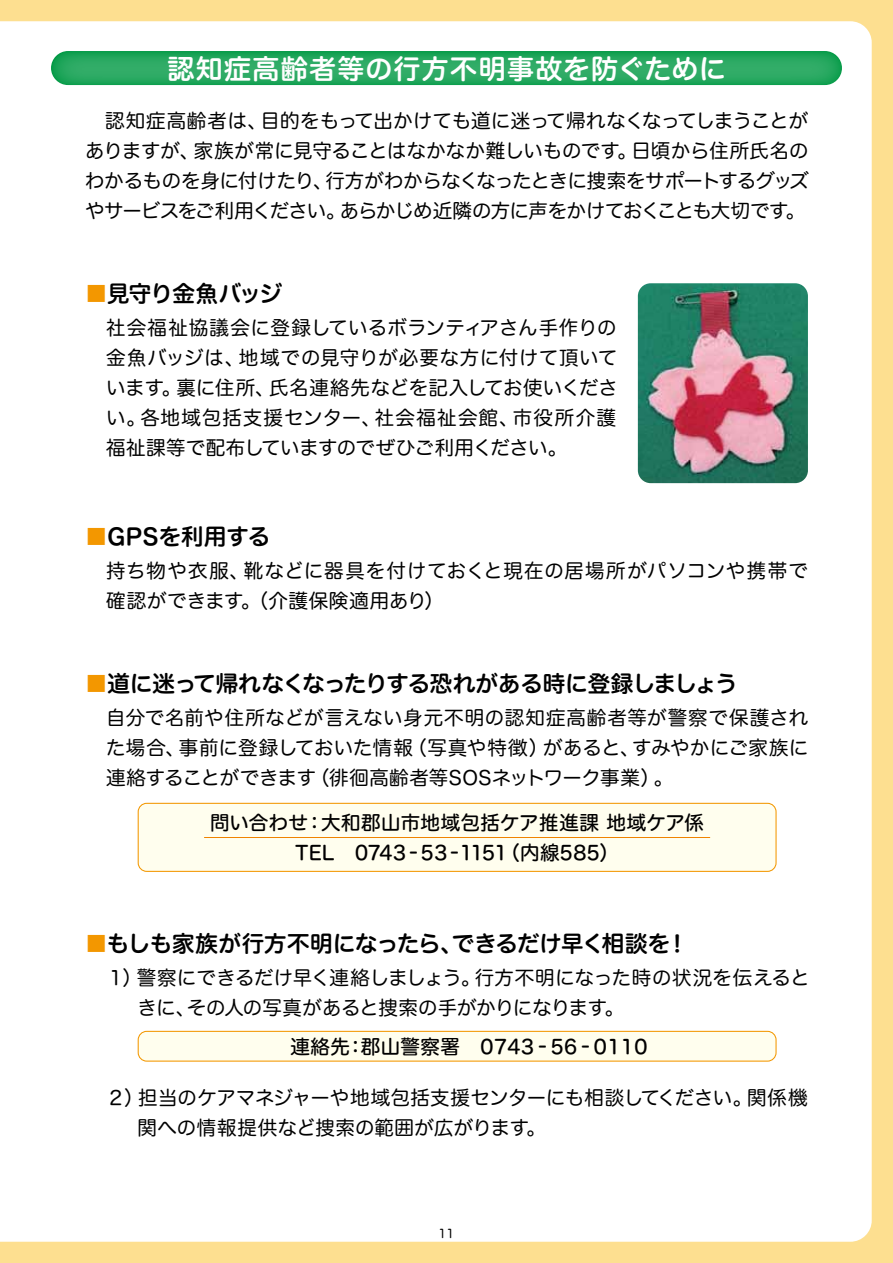
<style>
.page{position:relative;width:893px;height:1263px;background:#fddf90}
.page>*{position:absolute;margin:0;border:0;box-sizing:border-box;transform-origin:0 0}
.t1{font:27px "Hira Maru Std N W6";letter-spacing:.05em;color:#fff}
.t2{font:22.5px "Hira Maru Std N W6";letter-spacing:-.01em;color:#000}
.t3{font:22.5px "Hira Maru Std N W6";letter-spacing:-.03em;color:#000}
.t4{font:22.5px "Hira Maru Std N W6";letter-spacing:.01em;color:#000}
.t5{font:19.5px/30px "Hira Maru Std N W4";color:#000;text-align:justify}
.t6{font:19.5px/30px "Hira Maru Std N W5";letter-spacing:.02em;color:#000;text-align:center}
.t7{font:19.5px/30px "Hira Maru Std N W4";letter-spacing:.04em;color:#000}
.t8{font:12px "Hira Maru Std N W4";color:#000}
.s1{color:#f39700}
</style>
<div class="page">
<div style="left:0;top:21px;width:872px;height:1221px;background:#fff"></div>
<div style="left:138px;top:803px;width:638px;height:68px;background:#fffeee;border-radius:9px"></div>
<div style="left:138px;top:803px;width:639px;height:69px;border:1px solid #f39700;border-radius:9px"></div>
<div style="left:138px;top:1031px;width:638px;height:30px;background:#fffeee;border-radius:9px"></div>
<div style="left:138px;top:1031px;width:639px;height:31px;border:1px solid #f39700;border-radius:9px"></div>
<hr style="left:204px;top:837px;width:506px;height:1px;background:#f08300">
<svg style="left:51px;top:51px;width:791px;height:34px;background:#25a75e"></svg>
<img style="left:638px;top:283px;width:170px;height:200px">
<h1 class="t1" style="left:167px;top:48px;width:560px">認知症高齢者等の行方不明事故を防ぐために</h1>
<p class="t5" style="left:85px;top:105px;width:725px;text-indent:20px">認知症高齢者は、目的をもって出かけても道に迷って帰れなくなってしまうことがありますが、家族が常に見守ることはなかなか難しいものです。日頃から住所氏名のわかるものを身に付けたり、行方がわからなくなったときに捜索をサポートするグッズやサービスをご利用ください。あらかじめ近隣の方に声をかけておくことも大切です。</p>
<p class="t3" style="left:85px;top:276px;width:199px"><span class="s1">■</span>見守り金魚バッジ</p>
<p class="t5" style="left:106px;top:313px;width:513px">社会福祉協議会に登録しているボランティアさん手作りの金魚バッジは、地域での見守りが必要な方に付けて頂いています。裏に住所、氏名連絡先などを記入してお使いください。各地域包括支援センター、社会福祉会館、市役所介護福祉課等で配布していますのでぜひご利用ください。</p>
<p class="t4" style="left:85px;top:520px;width:187px"><span class="s1">■</span>GPSを利用する</p>
<p class="t7" style="left:106px;top:556px;width:703px">持ち物や衣服、靴などに器具を付けておくと現在の居場所がパソコンや携帯で確認ができます。（介護保険適用あり）</p>
<p class="t2" style="left:85px;top:667px;width:654px"><span class="s1">■</span>道に迷って帰れなくなったりする恐れがある時に登録しましょう</p>
<p class="t5" style="left:106px;top:703px;width:704px">自分で名前や住所などが言えない身元不明の認知症高齢者等が警察で保護された場合、事前に登録しておいた情報（写真や特徴）があると、すみやかにご家族に連絡することができます（徘徊高齢者等SOSネットワーク事業）。</p>
<p class="t6" style="left:210px;top:808px;width:495px">問い合わせ：大和郡山市地域包括ケア推進課 地域ケア係<br>TEL　0743‐53‐1151（内線585）</p>
<p class="t2" style="left:85px;top:926px;width:605px"><span class="s1">■</span>もしも家族が行方不明になったら、できるだけ早く相談を！</p>
<p class="t5" style="left:138px;top:962px;width:674px;text-indent:-31px">１）警察にできるだけ早く連絡しましょう。行方不明になった時の状況を伝えるときに、その人の写真があると捜索の手がかりになります。</p>
<p class="t6" style="left:291px;top:1032px;width:358px">連絡先：郡山警察署　0743‐56‐0110</p>
<p class="t5" style="left:138px;top:1082px;width:672px;text-indent:-31px">２）担当のケアマネジャーや地域包括支援センターにも相談してください。関係機関への情報提供など捜索の範囲が広がります。</p>
<p class="t8" style="left:439px;top:1224px;width:17px">11</p>
</div>
